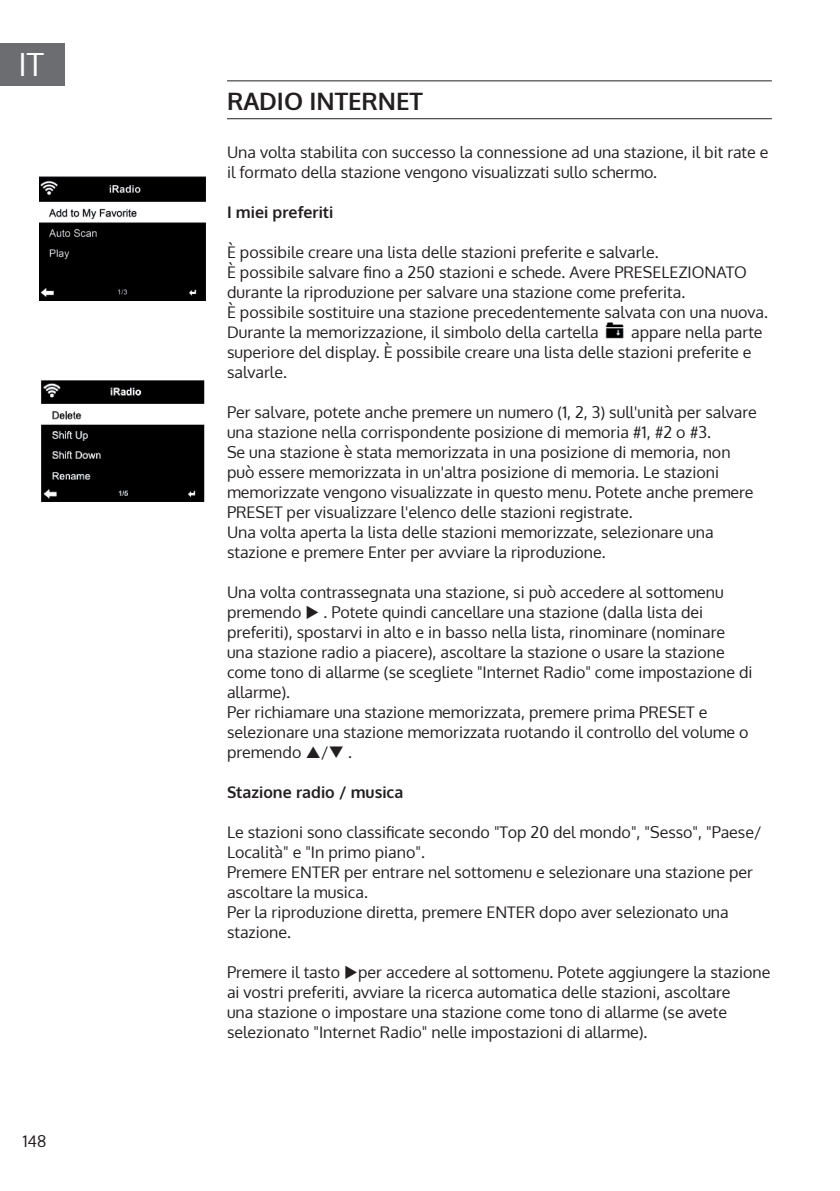
<style>
.page{position:relative;width:840px;height:1191px;background:#fff}
.page>*{position:absolute;margin:0;border:0;box-sizing:border-box;transform-origin:0 0}
.t1{font:32px "Oxygen";color:#fff}
.t2{font:700 24px "Oxygen";color:#231f20}
.t3{font:16px/20px "Oxygen";color:#231f20}
.t4{font:700 16px "Oxygen";color:#231f20}
</style>
<div class="page">
<div style="left:0;top:43px;width:65px;height:42px;background:#6c6d70"></div>
<hr style="left:227px;top:80px;width:544px;height:1px;background:#231f20">
<hr style="left:227px;top:118px;width:544px;height:1px;background:#231f20">
<img style="left:605px;top:322px;width:19px;height:17px">
<img style="left:41px;top:380px;width:164px;height:122px">
<img style="left:39px;top:177px;width:167px;height:124px">
<h1 class="t1" style="left:18px;top:43px;width:27px">IT</h1>
<p class="t3" style="left:23px;top:1130px;width:25px">148</p>
<h2 class="t2" style="left:227px;top:86px;width:197px">RADIO INTERNET</h2>
<p class="t3" style="left:227px;top:142px;width:542px">Una volta stabilita con successo la connessione ad una stazione, il bit rate e il formato della stazione vengono visualizzati sullo schermo.</p>
<p class="t4" style="left:227px;top:202px;width:108px">I miei preferiti</p>
<p class="t3" style="left:227px;top:242px;width:542px">È possibile creare una lista delle stazioni preferite e salvarle.<br>È possibile salvare fino a 250 stazioni e schede. Avere PRESELEZIONATO durante la riproduzione per salvare una stazione come preferita.<br>È possibile sostituire una stazione precedentemente salvata con una nuova.<br>Durante la memorizzazione, il simbolo della cartella</p>
<p class="t3" style="left:227px;top:322px;width:536px;text-indent:404px">appare nella parte superiore del display. È possibile creare una lista delle stazioni preferite e salvarle.</p>
<p class="t3" style="left:227px;top:402px;width:531px">Per salvare, potete anche premere un numero (1, 2, 3) sull'unità per salvare una stazione nella corrispondente posizione di memoria #1, #2 o #3.<br>Se una stazione è stata memorizzata in una posizione di memoria, non può essere memorizzata in un'altra posizione di memoria. Le stazioni memorizzate vengono visualizzate in questo menu. Potete anche premere PRESET per visualizzare l'elenco delle stazioni registrate.<br>Una volta aperta la lista delle stazioni memorizzate, selezionare una stazione e premere Enter per avviare la riproduzione.</p>
<p class="t3" style="left:227px;top:582px;width:527px">Una volta contrassegnata una stazione, si può accedere al sottomenu premendo ◆ . Potete quindi cancellare una stazione (dalla lista dei preferiti), spostarvi in alto e in basso nella lista, rinominare (nominare una stazione radio a piacere), ascoltare la stazione o usare la stazione come tono di allarme (se scegliete "Internet Radio" come impostazione di allarme).<br>Per richiamare una stazione memorizzata, premere prima PRESET e selezionare una stazione memorizzata ruotando il controllo del volume o premendo /❑ .</p>
<p class="t4" style="left:227px;top:782px;width:178px">Stazione radio / musica</p>
<p class="t3" style="left:227px;top:822px;width:535px">Le stazioni sono classificate secondo "Top 20 del mondo", "Sesso", "Paese/ Località" e "In primo piano".<br>Premere ENTER per entrare nel sottomenu e selezionare una stazione per ascoltare la musica.<br>Per la riproduzione diretta, premere ENTER dopo aver selezionato una stazione.</p>
<p class="t3" style="left:227px;top:962px;width:544px">Premere il tasto ◆per accedere al sottomenu. Potete aggiungere la stazione ai vostri preferiti, avviare la ricerca automatica delle stazioni, ascoltare<br>una stazione o impostare una stazione come tono di allarme (se avete selezionato "Internet Radio" nelle impostazioni di allarme).</p>
</div>
